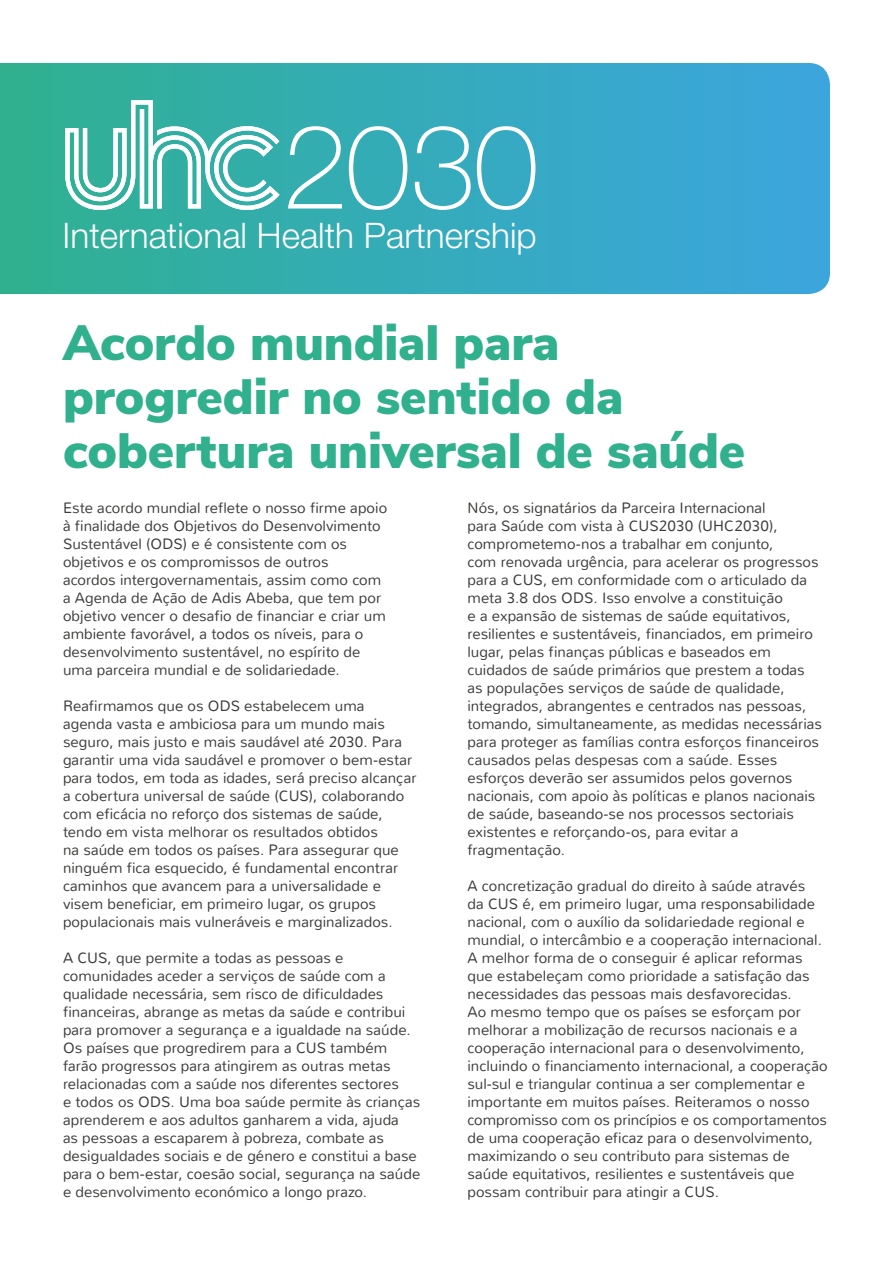
<style>
.page{position:relative;width:893px;height:1263px;background:#fff}
.page>*{position:absolute;margin:0;border:0;box-sizing:border-box;transform-origin:0 0}
.t1{font:100 117.3px "Helvetica Neue";color:#fff}
.t2{font:900 49.5px/54px "Nunito Sans";color:#30b08c}
.t3{font:300 35.25px "Helvetica Neue";color:#fff}
.t4{font:300 15px/18px "Nunito";color:#3c3c3b}
</style>
<div class="page">
<svg style="left:0;top:63px;width:830px;height:231px;background:#35aabb"></svg>
<svg style="left:65px;top:100px;width:215px;height:110px"></svg>
<h1 class="t1" style="left:283px;top:78px;width:258px">2030</h1>
<h3 class="t3" style="left:63px;top:207px;width:476px">International Health Partnership</h3>
<h2 class="t2" style="left:63px;top:314px;width:684px">Acordo mundial para progredir no sentido da cobertura universal de saúde</h2>
<p class="t4" style="left:467px;top:499px;width:356px">Nós, os signatários da Parceira Internacional<br>para Saúde com vista à CUS2030 (UHC2030), comprometemo-nos a trabalhar em conjunto,<br>com renovada urgência, para acelerar os progressos para a CUS, em conformidade com o articulado da meta 3.8 dos ODS. Isso envolve a constituição<br>e a expansão de sistemas de saúde equitativos, resilientes e sustentáveis, financiados, em primeiro lugar, pelas finanças públicas e baseados em cuidados de saúde primários que prestem a todas as populações serviços de saúde de qualidade, integrados, abrangentes e centrados nas pessoas, tomando, simultaneamente, as medidas necessárias para proteger as famílias contra esforços financeiros causados pelas despesas com a saúde. Esses esforços deverão ser assumidos pelos governos nacionais, com apoio às políticas e planos nacionais de saúde, baseando-se nos processos sectoriais existentes e reforçando-os, para evitar a fragmentação.</p>
<p class="t4" style="left:467px;top:877px;width:362px">A concretização gradual do direito à saúde através<br>da CUS é, em primeiro lugar, uma responsabilidade nacional, com o auxílio da solidariedade regional e mundial, o intercâmbio e a cooperação internacional.<br>A melhor forma de o conseguir é aplicar reformas que estabeleçam como prioridade a satisfação das necessidades das pessoas mais desfavorecidas.<br>Ao mesmo tempo que os países se esforçam por melhorar a mobilização de recursos nacionais e a cooperação internacional para o desenvolvimento, incluindo o financiamento internacional, a cooperação sul-sul e triangular continua a ser complementar e importante em muitos países. Reiteramos o nosso compromisso com os princípios e os comportamentos de uma cooperação eficaz para o desenvolvimento, maximizando o seu contributo para sistemas de saúde equitativos, resilientes e sustentáveis que possam contribuir para atingir a CUS.</p>
<p class="t4" style="left:63px;top:499px;width:326px">Este acordo mundial reflete o nosso firme apoio à finalidade dos Objetivos do Desenvolvimento Sustentável (ODS) e é consistente com os objetivos e os compromissos de outros<br>acordos intergovernamentais, assim como com a Agenda de Ação de Adis Abeba, que tem por objetivo vencer o desafio de financiar e criar um ambiente favorável, a todos os níveis, para o desenvolvimento sustentável, no espírito de uma parceira mundial e de solidariedade.</p>
<p class="t4" style="left:63px;top:697px;width:355px">Reafirmamos que os ODS estabelecem uma agenda vasta e ambiciosa para um mundo mais seguro, mais justo e mais saudável até 2030. Para garantir uma vida saudável e promover o bem-estar para todos, em toda as idades, será preciso alcançar a cobertura universal de saúde (CUS), colaborando com eficácia no reforço dos sistemas de saúde, tendo em vista melhorar os resultados obtidos<br>na saúde em todos os países. Para assegurar que ninguém fica esquecido, é fundamental encontrar caminhos que avancem para a universalidade e visem beneficiar, em primeiro lugar, os grupos populacionais mais vulneráveis e marginalizados.</p>
<p class="t4" style="left:63px;top:949px;width:359px">A CUS, que permite a todas as pessoas e comunidades aceder a serviços de saúde com a qualidade necessária, sem risco de dificuldades financeiras, abrange as metas da saúde e contribui para promover a segurança e a igualdade na saúde.<br>Os países que progredirem para a CUS também farão progressos para atingirem as outras metas relacionadas com a saúde nos diferentes sectores<br>e todos os ODS. Uma boa saúde permite às crianças aprenderem e aos adultos ganharem a vida, ajuda<br>as pessoas a escaparem à pobreza, combate as desigualdades sociais e de género e constitui a base para o bem-estar, coesão social, segurança na saúde e desenvolvimento económico a longo prazo.</p>
</div>
